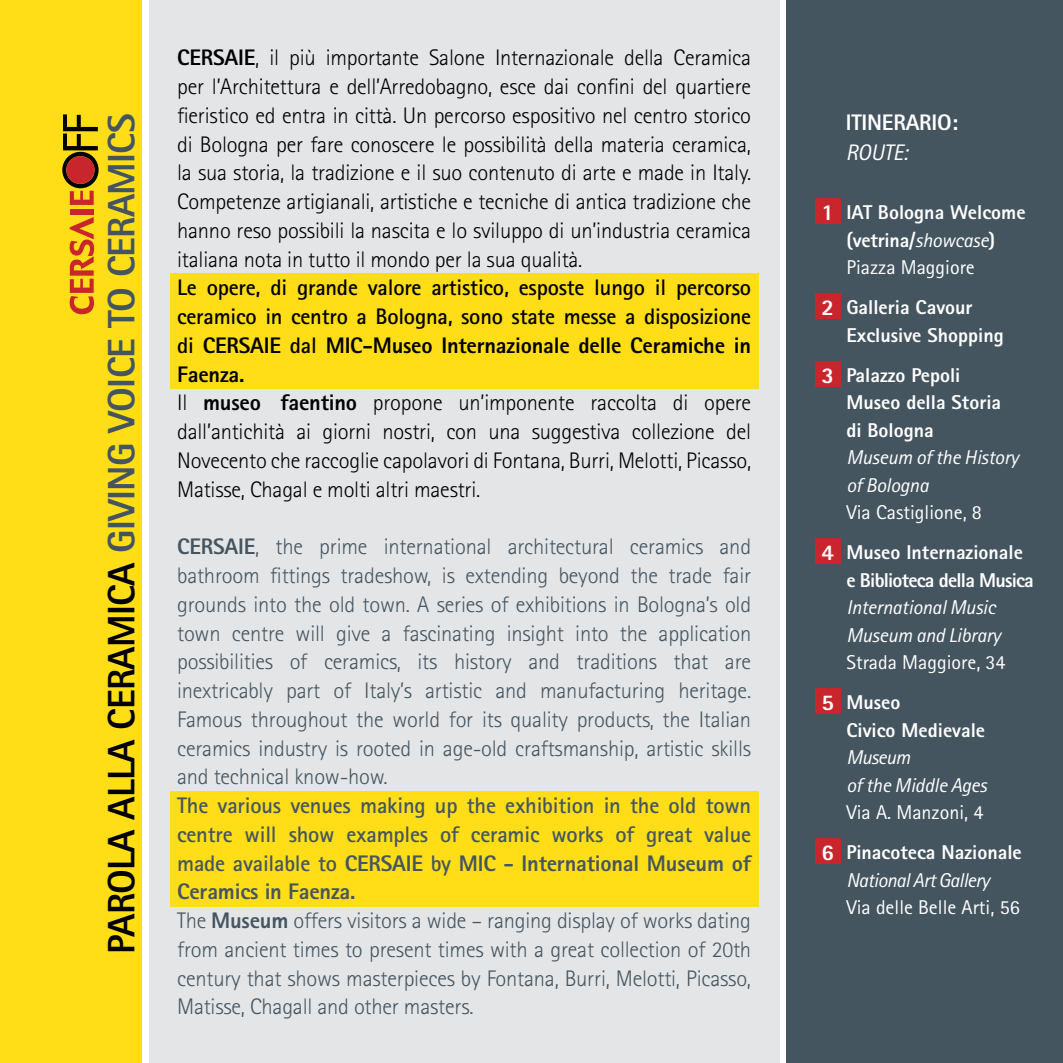
<style>
.page{position:relative;width:1063px;height:1063px;background:#fff}
.page>*{position:absolute;margin:0;border:0;box-sizing:border-box;transform-origin:0 0}
.t1{font:800 38.25px "Rotis Sans Serif";letter-spacing:-.02em;color:#455560}
.t2{font:300 22.5px/28.8px "Rotis Sans Serif";letter-spacing:-.01em;color:#455560;text-align:justify}
.t3{font:300 22.5px/28.8px "Rotis Sans Serif";letter-spacing:-.01em;color:#000;text-align:justify}
.t4{font:800 22.5px "Rotis Sans Serif";letter-spacing:-.01em;color:#fff}
.t5{font:italic 22.5px "Rotis Sans Serif";letter-spacing:-.01em;color:#fff}
.t6{font:800 20px/27.5px "Rotis Sans Serif";color:#fff}
.t7{font:italic 20px/27.5px "Rotis Sans Serif";letter-spacing:-.01em;color:#fff}
.t8{font:20px/40px "Rotis Sans Serif";color:#fff}
.t9{font:800 20px "Rotis Sans Serif";letter-spacing:-.04em;color:#fff}
.t10{font:italic 20px "Rotis Sans Serif";letter-spacing:-.03em;color:#fff}
.s1{color:#000}
.s2{font-weight:800}
.s3{font-weight:700}
.s4{font-size:22.5px}
.s5{font-weight:400;font-style:italic}
.s6{font-weight:400}
.s7{font-weight:800;font-size:22.5px}
</style>
<div class="page">
<div style="left:0;top:0;width:142px;height:1063px;background:#ffde17"></div>
<div style="left:149px;top:0;width:631px;height:1063px;background:#e3e5e7"></div>
<div style="left:70px;top:210px;width:24px;height:5px;background:#c9252c"></div>
<svg style="left:62px;top:114px;width:37px;height:91px"></svg>
<svg style="left:70px;top:217px;width:24px;height:97px"></svg>
<div style="left:66px;top:156px;width:29px;height:28px;background:#c9252c;border-radius:50%"></div>
<div style="left:787px;top:0;width:276px;height:1063px;background:#455560"></div>
<div style="left:815px;top:199px;width:25px;height:25px;background:#c9252c"></div>
<div style="left:815px;top:294px;width:25px;height:25px;background:#c9252c"></div>
<div style="left:815px;top:361px;width:25px;height:26px;background:#c9252c"></div>
<div style="left:815px;top:539px;width:25px;height:25px;background:#c9252c"></div>
<div style="left:815px;top:689px;width:25px;height:25px;background:#c9252c"></div>
<div style="left:815px;top:839px;width:25px;height:25px;background:#c9252c"></div>
<div style="left:170px;top:273px;width:588px;height:116px;background:#ffde17"></div>
<div style="left:170px;top:791px;width:588px;height:116px;background:#ffde17"></div>
<h1 class="t1" style="left:97px;top:954px;width:842px;rotate:-90deg"><span class="s1">PAROLA ALLA CERAMICA</span> GIVING VOICE TO CERAMICS</h1>
<p class="t3" style="left:177px;top:43px;width:576px"><span class="s2">CERSAIE</span>, il più importante Salone Internazionale della Ceramica per l’Architettura e dell’Arredobagno, esce dai confini del quartiere fieristico ed entra in città. Un percorso espositivo nel centro storico di Bologna per fare conoscere le possibilità della materia ceramica, la sua storia, la tradizione e il suo contenuto di arte e made in Italy.<br>Competenze artigianali, artistiche e tecniche di antica tradizione che hanno reso possibili la nascita e lo sviluppo di un’industria ceramica italiana nota in tutto il mondo per la sua qualità.</p>
<p class="t3" style="left:177px;top:274px;width:576px;text-align:left"><span class="s3">Le opere, di grande valore artistico, esposte lungo il percorso ceramico in centro a Bologna, sono state messe a disposizione di</span> <span class="s2">CERSAIE</span> <span class="s3">dal</span> <span class="s2">MIC-Museo Internazionale delle Ceramiche in Faenza.<br></span>Il <span class="s2">museo faentino</span> propone un’imponente raccolta di opere dall’antichità ai giorni nostri, con una suggestiva collezione del Novecento che raccoglie capolavori di Fontana, Burri, Melotti, Picasso, Matisse, Chagal e molti altri maestri.</p>
<p class="t2" style="left:177px;top:532px;width:576px"><span class="s2">CERSAIE</span>, the prime international architectural ceramics and bathroom fittings tradeshow, is extending beyond the trade fair grounds into the old town. A series of exhibitions in Bologna’s old town centre will give a fascinating insight into the application possibilities of ceramics, its history and traditions that are inextricably part of Italy’s artistic and manufacturing heritage.<br>Famous throughout the world for its quality products, the Italian ceramics industry is rooted in age-old craftsmanship, artistic skills and technical know-how.</p>
<p class="t2" style="left:177px;top:791px;width:576px;text-align:left"><span class="s3">The various venues making up the exhibition in the old town centre will show examples of ceramic works of great value made available to</span> <span class="s2">CERSAIE</span> <span class="s3">by</span> <span class="s2">MIC - International Museum of Ceramics in Faenza.<br></span>The <span class="s2">Museum</span> offers visitors a wide – ranging display of works dating from ancient times to present times with a great collection of 20th century that shows masterpieces by Fontana, Burri, Melotti, Picasso, Matisse, Chagall and other masters.</p>
<p class="t4" style="left:846px;top:108px;width:114px">ITINERARIO:</p>
<p class="t5" style="left:846px;top:139px;width:63px">ROUTE:</p>
<p class="t6" style="left:846px;top:198px;width:181px;text-indent:-25px"><span class="s4">1</span> IAT Bologna Welcome (vetrina/<span class="s5">showcase</span>)<br><span class="s6">Piazza Maggiore</span></p>
<p class="t6" style="left:846px;top:293px;width:159px;text-indent:-25px"><span class="s4">2</span> Galleria Cavour<br>Exclusive Shopping</p>
<p class="t6" style="left:846px;top:361px;width:156px;text-indent:-25px"><span class="s4">3</span> Palazzo Pepoli<br>Museo della Storia di Bologna</p>
<p class="t7" style="left:846px;top:444px;width:174px">Museum of the History of Bologna</p>
<p class="t6" style="left:821px;top:492px;width:203px;line-height:40px;text-indent:25px"><span class="s6">Via Castiglione, 8<br></span><span class="s4">4</span> Museo Internazionale</p>
<p class="t9" style="left:846px;top:567px;width:189px">e Biblioteca della Musica</p>
<p class="t7" style="left:846px;top:594px;width:156px">International Music<br>Museum and Library</p>
<p class="t8" style="left:821px;top:642px;width:186px;text-indent:25px">Strada Maggiore, 34<br><span class="s7">5</span> <span class="s2">Museo</span></p>
<p class="t6" style="left:846px;top:716px;width:140px">Civico Medievale</p>
<p class="t7" style="left:846px;top:744px;width:142px">Museum<br>of the Middle Ages</p>
<p class="t6" style="left:821px;top:792px;width:202px;line-height:40px;text-indent:25px"><span class="s6">Via A. Manzoni, 4<br></span><span class="s4">6</span> Pinacoteca Nazionale</p>
<p class="t10" style="left:846px;top:868px;width:145px">National Art Gallery</p>
<p class="t8" style="left:846px;top:887px;width:175px">Via delle Belle Arti, 56</p>
</div>
